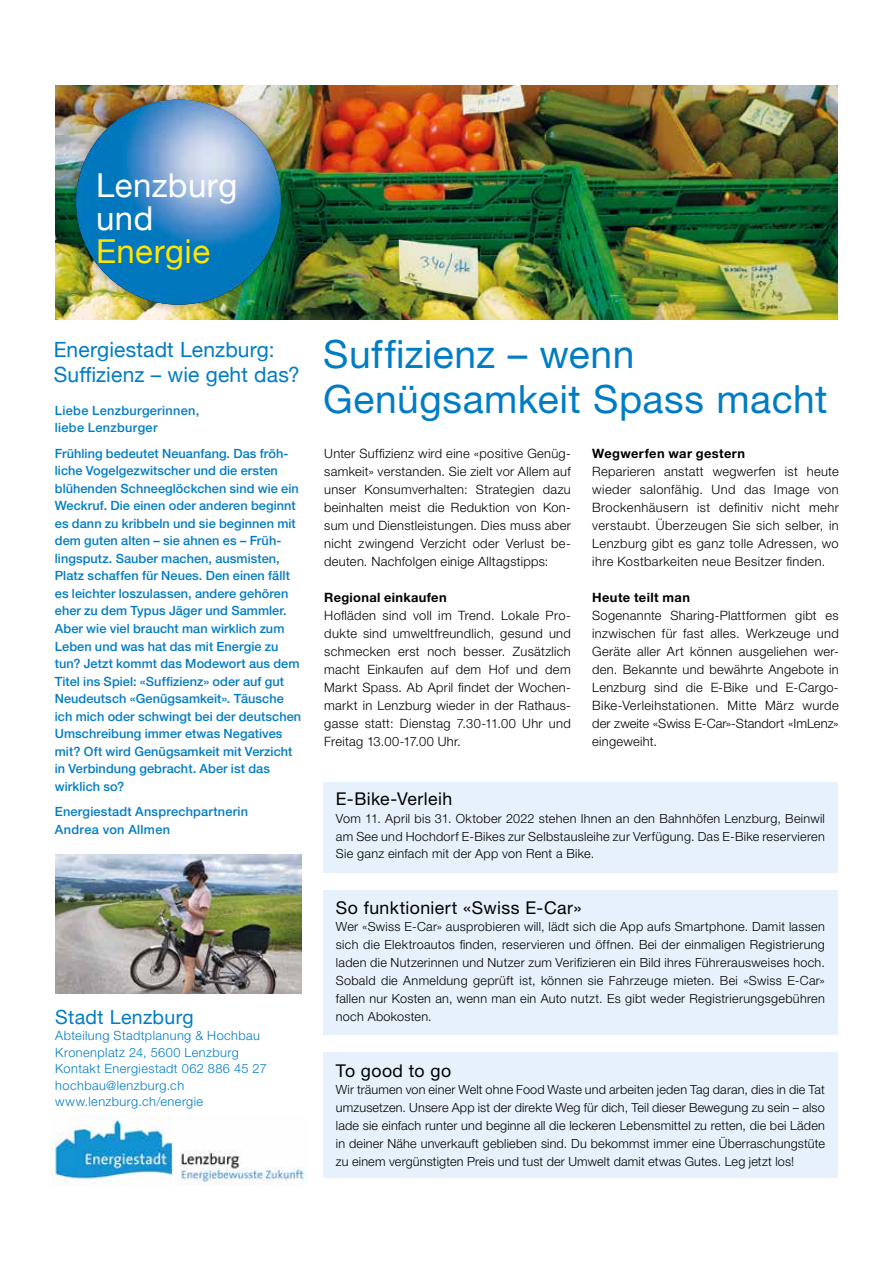
<style>
.page{position:relative;width:893px;height:1263px;background:#fff}
.page>*{position:absolute;margin:0;border:0;box-sizing:border-box;transform-origin:0 0}
.t1{font:39px/45px "Helvetica Neue";letter-spacing:.015em;color:#007cc5}
.t2{font:33px/33px "Helvetica Neue";letter-spacing:.015em;color:#fff}
.t3{font:33px "Helvetica Neue";letter-spacing:.015em;color:#ffe600}
.t4{font:21px/25.2px "Helvetica Neue";letter-spacing:.005em;color:#007cc5}
.t5{font:19.5px "Helvetica Neue";letter-spacing:.015em;color:#007cc5}
.t6{font:17.7px "Helvetica Neue";letter-spacing:.02em;color:#000}
.t7{font:300 12.9px/18px "Helvetica Neue";letter-spacing:.02em;color:#000;text-align:justify}
.t8{font:700 12.9px "Helvetica Neue";letter-spacing:.025em;color:#000}
.t9{font:500 12.75px/17.5px "Helvetica Neue";letter-spacing:.005em;color:#007cc5}
.t10{font:300 12.75px/16.5px "Helvetica Neue";letter-spacing:.035em;color:#007cc5}
.t11{font:500 12.75px/17.5px "Helvetica Neue";letter-spacing:.025em;color:#007cc5}
.t12{font:300 12.6px/17.9px "Helvetica Neue";letter-spacing:.02em;color:#000;text-align:justify}
</style>
<div class="page">
<img style="left:55px;top:85px;width:783px;height:234px">
<img style="left:51px;top:1115px;width:256px;height:70px">
<div style="left:67px;top:91px;width:223px;height:223px;background:#000;opacity:.35"></div>
<img style="left:76px;top:100px;width:205px;height:205px;border-radius:103px">
<div style="left:323px;top:782px;width:515px;height:90px;background:#e7f1fb"></div>
<div style="left:323px;top:1052px;width:515px;height:126px;background:#e7f1fb"></div>
<div style="left:323px;top:890px;width:515px;height:144px;background:#e7f1fb"></div>
<img style="left:55px;top:854px;width:247px;height:140px">
<h2 class="t2" style="left:96px;top:171px;width:143px">Lenzburg und</h2>
<h2 class="t3" style="left:96px;top:228px;width:116px">Energie</h2>
<h3 class="t4" style="left:54px;top:338px;width:248px">Energiestadt Lenzburg:<br>Suffizienz – wie geht das?</h3>
<p class="t11" style="left:55px;top:401px;width:146px">Liebe Lenzburgerinnen, liebe Lenzburger</p>
<p class="t9" style="left:55px;top:444px;width:248px">Frühling bedeutet Neuanfang. Das fröh&shy;liche Vogelgezwitscher und die ersten blühenden Schneeglöckchen sind wie ein Weckruf. Die einen oder anderen beginnt es dann zu kribbeln und sie beginnen mit dem guten alten – sie ahnen es – Früh&shy;lingsputz. Sauber machen, ausmisten, Platz schaffen für Neues. Den einen fällt es leichter loszulassen, andere gehören eher zu dem Typus Jäger und Sammler.<br>Aber wie viel braucht man wirklich zum Leben und was hat das mit Energie zu tun? Jetzt kommt das Modewort aus dem Titel ins Spiel: «Suffizienz» oder auf gut Neudeutsch «Genügsamkeit». Täusche ich mich oder schwingt bei der deutschen Umschreibung immer etwas Negatives mit? Oft wird Genügsamkeit mit Verzicht in Verbindung gebracht. Aber ist das wirklich so?</p>
<p class="t9" style="left:55px;top:802px;width:195px">Energiestadt Ansprechpartnerin<br>Andrea von Allmen</p>
<h3 class="t5" style="left:55px;top:1003px;width:140px">Stadt Lenzburg</h3>
<p class="t10" style="left:55px;top:1027px;width:213px">Abteilung Stadtplanung &amp; Hochbau<br>Kronenplatz 24, 5600 Lenzburg<br>Kontakt Energiestadt 062 886 45 27 hochbau@lenzburg.ch www.lenzburg.ch/energie</p>
<h1 class="t1" style="left:323px;top:331px;width:506px">Suffizienz – wenn<br>Genügsamkeit Spass macht</h1>
<p class="t7" style="left:324px;top:444px;width:248px">Unter Suffizienz wird eine «positive Genüg&shy;samkeit» verstanden. Sie zielt vor Allem auf unser Konsumverhalten: Strategien dazu beinhalten meist die Reduktion von Kon&shy;sum und Dienstleistungen. Dies muss aber nicht zwingend Verzicht oder Verlust be&shy;deuten. Nachfolgen einige Alltagstipps:</p>
<p class="t8" style="left:324px;top:589px;width:124px">Regional einkaufen</p>
<p class="t7" style="left:324px;top:606px;width:248px">Hofläden sind voll im Trend. Lokale Pro&shy;dukte sind umweltfreundlich, gesund und schmecken erst noch besser. Zusätzlich macht Einkaufen auf dem Hof und dem Markt Spass. Ab April findet der Wochen&shy;markt in Lenzburg wieder in der Rathaus&shy;gasse statt: Dienstag 7.30-11.00 Uhr und Freitag 13.00-17.00 Uhr.</p>
<p class="t8" style="left:592px;top:445px;width:154px">Wegwerfen war gestern</p>
<p class="t7" style="left:592px;top:462px;width:248px">Reparieren anstatt wegwerfen ist heute wieder salonfähig. Und das Image von Brockenhäusern ist definitiv nicht mehr verstaubt. Überzeugen Sie sich selber, in Lenzburg gibt es ganz tolle Adressen, wo ihre Kostbarkeiten neue Besitzer finden.</p>
<p class="t8" style="left:592px;top:589px;width:99px">Heute teilt man</p>
<p class="t7" style="left:592px;top:606px;width:248px">Sogenannte Sharing-Plattformen gibt es inzwischen für fast alles. Werkzeuge und Geräte aller Art können ausgeliehen wer&shy;den. Bekannte und bewährte Angebote in Lenzburg sind die E-Bike und E-Cargo-Bike-Verleihstationen. Mitte März wurde der zweite «Swiss E-Car»-Standort «ImLenz» eingeweiht.</p>
<h3 class="t6" style="left:336px;top:788px;width:118px">E-Bike-Verleih</h3>
<p class="t12" style="left:336px;top:809px;width:490px">Vom 11. April bis 31. Oktober 2022 stehen Ihnen an den Bahnhöfen Lenzburg, Beinwil am See und Hochdorf E-Bikes zur Selbstausleihe zur Verfügung. Das E-Bike reservieren Sie ganz einfach mit der App von Rent a Bike.</p>
<h3 class="t6" style="left:336px;top:897px;width:247px">So funktioniert «Swiss E-Car»</h3>
<p class="t12" style="left:336px;top:918px;width:490px">Wer «Swiss E-Car» ausprobieren will, lädt sich die App aufs Smartphone. Damit lassen sich die Elektroautos finden, reservieren und öffnen. Bei der einmaligen Registrierung laden die Nutzerinnen und Nutzer zum Verifizieren ein Bild ihres Führerausweises hoch.<br>Sobald die Anmeldung geprüft ist, können sie Fahrzeuge mieten. Bei «Swiss E-Car» fallen nur Kosten an, wenn man ein Auto nutzt. Es gibt weder Registrierungsgebühren noch Abokosten.</p>
<h3 class="t6" style="left:336px;top:1060px;width:117px">To good to go</h3>
<p class="t12" style="left:336px;top:1081px;width:491px">Wir träumen von einer Welt ohne Food Waste und arbeiten jeden Tag daran, dies in die Tat umzusetzen. Unsere App ist der direkte Weg für dich, Teil dieser Bewegung zu sein – also lade sie einfach runter und beginne all die leckeren Lebensmittel zu retten, die bei Läden in deiner Nähe unverkauft geblieben sind. Du bekommst immer eine Überraschungstüte zu einem vergünstigten Preis und tust der Umwelt damit etwas Gutes. Leg jetzt los!</p>
</div>
